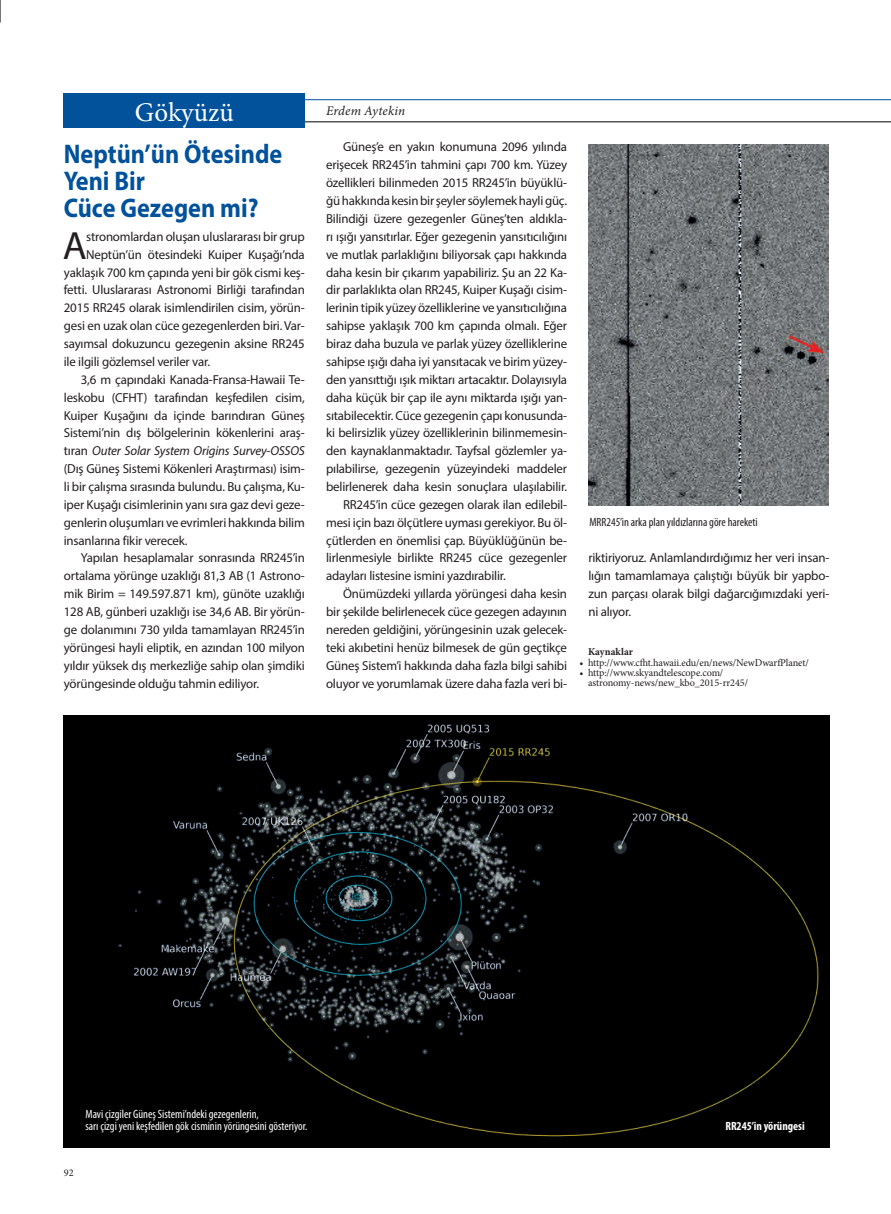
<style>
.page{position:relative;width:891px;height:1214px;background:#fff}
.page>*{position:absolute;margin:0;border:0;box-sizing:border-box;transform-origin:0 0}
.t1{font:39.6px "Myriad Pro";color:#231f20}
.t2{font:700 27px/27px "Myriad Pro";color:#01519b;scale:.9 1}
.t3{font:27px "Minion Pro";color:#fff}
.t4{font:italic 13.2px "Minion Pro";letter-spacing:.005em;color:#231f20}
.t5{font:13.05px/17.9px "Myriad Pro";letter-spacing:-.015em;color:#231f20;text-align:justify}
.t6{font:italic 13.05px "Myriad Pro";letter-spacing:-.015em;color:#231f20}
.t7{font:condensed 12px/12px "Myriad Pro";color:#fff}
.t8{font:condensed 12px "Myriad Pro";color:#231f20}
.t9{font:700 condensed 12px "Myriad Pro";color:#fff}
.t10{font:10.35px/10.4px "Minion Pro";letter-spacing:-.01em;color:#231f20}
.t11{font:700 10.35px "Minion Pro";color:#231f20}
.s1{font-style:normal}
</style>
<div class="page">
<hr style="left:64px;top:122px;width:827px;height:1px;background:#000103">
<hr style="left:64px;top:99px;width:827px;height:1px;background:#01519b">
<div style="left:64px;top:94px;width:241px;height:34px;background:#01519b"></div>
<img style="left:64px;top:715px;width:765px;height:432px">
<img style="left:588px;top:144px;width:240px;height:361px">
<svg style="left:0;top:0;width:1px;height:23px"></svg>
<h2 class="t3" style="left:135px;top:94px;width:100px">Gökyüzü</h2>
<p class="t4" style="left:326px;top:102px;width:80px">Erdem Aytekin</p>
<h2 class="t2" style="left:64px;top:140px;width:244px">Neptün’ün Ötesinde<br>Yeni Bir<br>Cüce Gezegen mi?</h2>
<h1 class="t1" style="left:63px;top:221px;width:25px">A</h1>
<p class="t5" style="left:86px;top:227px;width:220px">stronomlardan oluşan uluslararası bir grup</p>
<p class="t5" style="left:86px;top:245px;width:220px">Neptün’ün ötesindeki Kuiper Kuşağı’nda</p>
<p class="t5" style="left:64px;top:263px;width:242px">yaklaşık 700 km çapında yeni bir gök cismi keş-</p>
<p class="t5" style="left:64px;top:281px;width:242px">fetti. Uluslararası Astronomi Birliği tarafından</p>
<p class="t5" style="left:64px;top:299px;width:242px">2015 RR245 olarak isimlendirilen cisim, yörün-</p>
<p class="t5" style="left:64px;top:316px;width:242px">gesi en uzak olan cüce gezegenlerden biri. Var-</p>
<p class="t5" style="left:64px;top:334px;width:242px">sayımsal dokuzuncu gezegenin aksine RR245</p>
<p class="t5" style="left:64px;top:352px;width:148px">ile ilgili gözlemsel veriler var.</p>
<p class="t5" style="left:81px;top:370px;width:225px">3,6 m çapındaki Kanada-Fransa-Hawaii Te-</p>
<p class="t5" style="left:64px;top:388px;width:242px">leskobu (CFHT) tarafından keşfedilen cisim,</p>
<p class="t5" style="left:64px;top:406px;width:242px">Kuiper Kuşağını da içinde barındıran Güneş</p>
<p class="t5" style="left:64px;top:424px;width:242px">Sistemi’nin dış bölgelerinin kökenlerini araş-</p>
<p class="t6" style="left:64px;top:442px;width:242px"><span class="s1">tıran</span> Outer Solar System Origins Survey<span class="s1">-</span>OSSOS</p>
<p class="t5" style="left:64px;top:459px;width:242px">(Dış Güneş Sistemi Kökenleri Araştırması) isim-</p>
<p class="t5" style="left:64px;top:477px;width:242px">li bir çalışma sırasında bulundu. Bu çalışma, Ku-</p>
<p class="t5" style="left:64px;top:495px;width:242px">iper Kuşağı cisimlerinin yanı sıra gaz devi geze-</p>
<p class="t5" style="left:64px;top:513px;width:242px">genlerin oluşumları ve evrimleri hakkında bilim</p>
<p class="t5" style="left:64px;top:531px;width:125px">insanlarına fikir verecek.</p>
<p class="t5" style="left:81px;top:549px;width:225px">Yapılan hesaplamalar sonrasında RR245’in</p>
<p class="t5" style="left:64px;top:566px;width:242px">ortalama yörünge uzaklığı 81,3 AB (1 Astrono-</p>
<p class="t5" style="left:64px;top:584px;width:242px">mik Birim = 149.597.871 km), günöte uzaklığı</p>
<p class="t5" style="left:64px;top:602px;width:242px">128 AB, günberi uzaklığı ise 34,6 AB. Bir yörün-</p>
<p class="t5" style="left:64px;top:620px;width:242px">ge dolanımını 730 yılda tamamlayan RR245’in</p>
<p class="t5" style="left:64px;top:638px;width:242px">yörüngesi hayli eliptik, en azından 100 milyon</p>
<p class="t5" style="left:64px;top:656px;width:242px">yıldır yüksek dış merkezliğe sahip olan şimdiki</p>
<p class="t5" style="left:64px;top:674px;width:197px">yörüngesinde olduğu tahmin ediliyor.</p>
<p class="t5" style="left:343px;top:138px;width:225px">Güneş’e en yakın konumuna 2096 yılında</p>
<p class="t5" style="left:326px;top:156px;width:242px">erişecek RR245’in tahmini çapı 700 km. Yüzey</p>
<p class="t5" style="left:326px;top:174px;width:242px">özellikleri bilinmeden 2015 RR245’in büyüklü-</p>
<p class="t5" style="left:326px;top:191px;width:242px">ğü hakkında kesin bir şeyler söylemek hayli güç.</p>
<p class="t5" style="left:326px;top:209px;width:242px">Bilindiği üzere gezegenler Güneş’ten aldıkla-</p>
<p class="t5" style="left:326px;top:227px;width:242px">rı ışığı yansıtırlar. Eğer gezegenin yansıtıcılığını</p>
<p class="t5" style="left:326px;top:245px;width:242px">ve mutlak parlaklığını biliyorsak çapı hakkında</p>
<p class="t5" style="left:326px;top:263px;width:242px">daha kesin bir çıkarım yapabiliriz. Şu an 22 Ka-</p>
<p class="t5" style="left:326px;top:281px;width:242px">dir parlaklıkta olan RR245, Kuiper Kuşağı cisim-</p>
<p class="t5" style="left:326px;top:299px;width:242px">lerinin tipik yüzey özelliklerine ve yansıtıcılığına</p>
<p class="t5" style="left:326px;top:316px;width:242px">sahipse yaklaşık 700 km çapında olmalı. Eğer</p>
<p class="t5" style="left:326px;top:334px;width:242px">biraz daha buzula ve parlak yüzey özelliklerine</p>
<p class="t5" style="left:326px;top:352px;width:242px">sahipse ışığı daha iyi yansıtacak ve birim yüzey-</p>
<p class="t5" style="left:326px;top:370px;width:242px">den yansıttığı ışık miktarı artacaktır. Dolayısıyla</p>
<p class="t5" style="left:326px;top:388px;width:242px">daha küçük bir çap ile aynı miktarda ışığı yan-</p>
<p class="t5" style="left:326px;top:406px;width:242px">sıtabilecektir. Cüce gezegenin çapı konusunda-</p>
<p class="t5" style="left:326px;top:424px;width:242px">ki belirsizlik yüzey özelliklerinin bilinmemesin-</p>
<p class="t5" style="left:326px;top:441px;width:242px">den kaynaklanmaktadır. Tayfsal gözlemler ya-</p>
<p class="t5" style="left:326px;top:459px;width:242px">pılabilirse, gezegenin yüzeyindeki maddeler</p>
<p class="t5" style="left:326px;top:477px;width:242px">belirlenerek daha kesin sonuçlara ulaşılabilir.</p>
<p class="t5" style="left:343px;top:495px;width:225px">RR245’in cüce gezegen olarak ilan edilebil-</p>
<p class="t5" style="left:326px;top:513px;width:242px">mesi için bazı ölçütlere uyması gerekiyor. Bu öl-</p>
<p class="t5" style="left:326px;top:531px;width:242px">çütlerden en önemlisi çap. Büyüklüğünün be-</p>
<p class="t5" style="left:326px;top:549px;width:242px">lirlenmesiyle birlikte RR245 cüce gezegenler</p>
<p class="t5" style="left:326px;top:566px;width:181px">adayları listesine ismini yazdırabilir.</p>
<p class="t5" style="left:343px;top:584px;width:225px">Önümüzdeki yıllarda yörüngesi daha kesin</p>
<p class="t5" style="left:326px;top:602px;width:242px">bir şekilde belirlenecek cüce gezegen adayının</p>
<p class="t5" style="left:326px;top:620px;width:242px">nereden geldiğini, yörüngesinin uzak gelecek-</p>
<p class="t5" style="left:326px;top:638px;width:242px">teki akıbetini henüz bilmesek de gün geçtikçe</p>
<p class="t5" style="left:326px;top:656px;width:242px">Güneş Sistem’i hakkında daha fazla bilgi sahibi</p>
<p class="t5" style="left:326px;top:674px;width:242px">oluyor ve yorumlamak üzere daha fazla veri bi-</p>
<p class="t8" style="left:589px;top:514px;width:170px">MRR245’in arka plan yıldızlarına göre hareketi</p>
<p class="t5" style="left:588px;top:549px;width:242px">riktiriyoruz. Anlamlandırdığımız her veri insan&shy;lığın tamamlamaya çalıştığı büyük bir yapbo&shy;zun parçası olarak bilgi dağarcığımızdaki yeri&shy;ni alıyor.</p>
<p class="t11" style="left:588px;top:644px;width:46px">Kaynaklar</p>
<p class="t10" style="left:579px;top:657px;width:231px">• http://www.cfht.hawaii.edu/en/news/NewDwarfPlanet/</p>
<p class="t10" style="left:588px;top:667px;width:161px;text-indent:-9px">• http://www.skyandtelescope.com/ astronomy-news/new_kbo_2015-rr245/</p>
<p class="t7" style="left:85px;top:1107px;width:223px">Mavi çizgiler Güneş Sistemi’ndeki gezegenlerin,<br>sarı çizgi yeni keşfedilen gök cisminin yörüngesini gösteriyor.</p>
<p class="t10" style="left:64px;top:1167px;width:11px">92</p>
<p class="t9" style="left:725px;top:1118px;width:81px">RR245’in yörüngesi</p>
</div>
